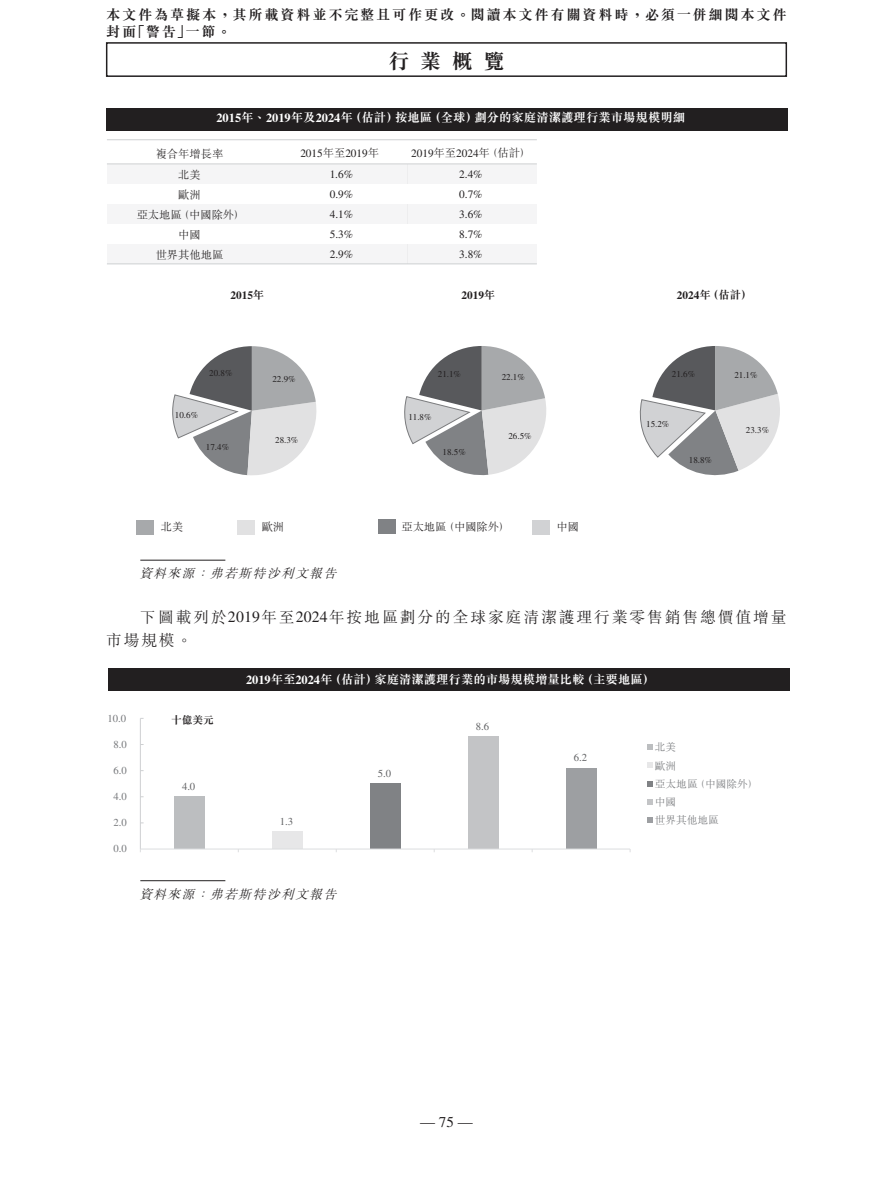
<style>
.page{position:relative;width:893px;height:1191px;background:#fff}
.page>*{position:absolute;margin:0;border:0;box-sizing:border-box;transform-origin:0 0}
.t1{font:700 21px "M Sung HK";color:#221f20}
.t2{font:300 15.75px/22.5px "M Sung HK";letter-spacing:.12em;color:#221f20}
.t3{font:15px "Times";color:#221f20}
.t4{font:700 14.25px/16.5px "M Sung HK";letter-spacing:.12em;color:#221f20}
.t5{font:italic 300 12.75px "M Sung HK";color:#221f20}
.t6{font:700 12.45px "M Sung HK";color:#fff}
.t7{font:11.25px "Times";color:#221f20}
.t8{font:300 11.25px/20px "M Sung HK";color:#221f20;text-align:center}
.t9{font:700 11.25px "Times";color:#221f20}
.t10{font:700 11.25px "M Sung HK";color:#221f20}
.t11{font:300 10.65px/18.3px "M Sung HK";letter-spacing:.005em;color:#76787b}
.t12{font:10.65px "Times";color:#76787b}
.t13{font:10.65px "Times";color:#636466}
.t14{font:700 10.65px "M Sung HK";color:#221f20}
.t15{font:9px "Times";color:#221f20}
.s1{font-family:"Times"}
.s2{font-family:"M Sung HK";font-weight:300}
.s3{font-family:"M Sung HK"}
.s4{font-family:"Times";font-weight:400}
</style>
<div class="page">
<div style="left:106px;top:42px;width:681px;height:35px;border:2px solid #221f20"></div>
<hr style="left:140px;top:560px;width:85px;height:1px;background:#221f20">
<hr style="left:140px;top:880px;width:85px;height:1px;background:#221f20">
<div style="left:107px;top:108px;width:681px;height:22px;background:#221f20"></div>
<svg style="left:172px;top:346px;width:145px;height:129px"></svg>
<svg style="left:404px;top:346px;width:142px;height:130px"></svg>
<svg style="left:639px;top:346px;width:141px;height:130px"></svg>
<div style="left:136px;top:520px;width:17px;height:14px;background:#a7a9ab"></div>
<div style="left:238px;top:520px;width:17px;height:14px;background:#e1e1e2"></div>
<div style="left:379px;top:519px;width:17px;height:14px;background:#808285"></div>
<div style="left:533px;top:520px;width:17px;height:14px;background:#d1d2d4"></div>
<div style="left:107px;top:164px;width:171px;height:20px;background:#f5f5f6"></div>
<div style="left:278px;top:164px;width:129px;height:20px;background:#f5f5f6"></div>
<div style="left:407px;top:164px;width:130px;height:20px;background:#f5f5f6"></div>
<div style="left:107px;top:204px;width:171px;height:20px;background:#f5f5f6"></div>
<div style="left:278px;top:204px;width:129px;height:20px;background:#f5f5f6"></div>
<div style="left:407px;top:204px;width:130px;height:20px;background:#f5f5f6"></div>
<div style="left:107px;top:244px;width:171px;height:20px;background:#f5f5f6"></div>
<div style="left:278px;top:244px;width:129px;height:20px;background:#f5f5f6"></div>
<div style="left:407px;top:244px;width:130px;height:20px;background:#f5f5f6"></div>
<hr style="left:107px;top:164px;width:430px;height:1px;background:#ced0d2">
<hr style="left:107px;top:139px;width:430px;height:1px;background:#ced0d2">
<hr style="left:107px;top:263px;width:430px;height:1px;background:#ced0d2">
<div style="left:108px;top:668px;width:681px;height:22px;background:#221f20"></div>
<hr style="left:140px;top:718px;width:1px;height:131px;background:#ced0d2">
<svg style="left:647px;top:744px;width:5px;height:5px"></svg>
<svg style="left:647px;top:762px;width:5px;height:6px"></svg>
<svg style="left:647px;top:781px;width:5px;height:5px"></svg>
<svg style="left:647px;top:799px;width:5px;height:5px"></svg>
<svg style="left:647px;top:817px;width:5px;height:6px"></svg>
<div style="left:174px;top:796px;width:31px;height:53px;background:#bcbec0"></div>
<div style="left:272px;top:832px;width:31px;height:17px;background:#e7e7e8"></div>
<div style="left:370px;top:783px;width:31px;height:66px;background:#808285"></div>
<div style="left:468px;top:736px;width:31px;height:113px;background:#c3c4c6"></div>
<div style="left:566px;top:768px;width:31px;height:81px;background:#9d9fa2"></div>
<hr style="left:140px;top:848px;width:490px;height:1px;background:#dcdddf">
<p class="t4" style="left:106px;top:6px;width:682px">本文件為草擬本，其所載資料並不完整且可作更改。閱讀本文件有關資料時，必須一併細閱本文件封面「警告」一節。</p>
<h1 class="t1" style="left:388px;top:47px;width:118px">行業概覽</h1>
<p class="t6" style="left:216px;top:109px;width:470px"><span class="s1">2015</span>年、<span class="s1">2019</span>年及<span class="s1">2024</span>年（估計）按地區（全球）劃分的家庭清潔護理行業市場規模明細</p>
<p class="t8" style="left:156px;top:143px;width:69px">複合年增長率</p>
<p class="t7" style="left:300px;top:147px;width:80px">2015<span class="s2">年至</span>2019<span class="s2">年</span></p>
<p class="t7" style="left:411px;top:147px;width:121px">2019<span class="s2">年至</span>2024<span class="s2">年（估計）</span></p>
<p class="t8" style="left:137px;top:164px;width:110px">北美<br>歐洲<br>亞太地區（中國除外）中國<br>世界其他地區</p>
<p class="t9" style="left:231px;top:288px;width:35px">2015<span class="s3">年</span></p>
<p class="t9" style="left:461px;top:288px;width:35px">2019<span class="s3">年</span></p>
<p class="t10" style="left:677px;top:287px;width:76px"><span class="s1">2024</span>年（估計）</p>
<p class="t7" style="left:330px;top:168px;width:25px">1.6%</p>
<p class="t7" style="left:459px;top:168px;width:25px">2.4%</p>
<p class="t7" style="left:330px;top:188px;width:25px">0.9%</p>
<p class="t7" style="left:459px;top:188px;width:25px">0.7%</p>
<p class="t7" style="left:330px;top:208px;width:25px">4.1%</p>
<p class="t7" style="left:459px;top:208px;width:25px">3.6%</p>
<p class="t7" style="left:330px;top:228px;width:25px">5.3%</p>
<p class="t7" style="left:459px;top:228px;width:25px">8.7%</p>
<p class="t7" style="left:330px;top:248px;width:25px">2.9%</p>
<p class="t7" style="left:459px;top:248px;width:25px">3.8%</p>
<p class="t15" style="left:209px;top:368px;width:25px">20.8%</p>
<p class="t15" style="left:175px;top:410px;width:25px">10.6%</p>
<p class="t15" style="left:206px;top:441px;width:25px">17.4%</p>
<p class="t15" style="left:272px;top:374px;width:25px">22.9%</p>
<p class="t15" style="left:275px;top:435px;width:25px">28.3%</p>
<p class="t15" style="left:672px;top:369px;width:25px">21.6%</p>
<p class="t15" style="left:438px;top:369px;width:25px">21.1%</p>
<p class="t15" style="left:734px;top:370px;width:25px">21.1%</p>
<p class="t15" style="left:502px;top:372px;width:25px">22.1%</p>
<p class="t15" style="left:408px;top:412px;width:25px">11.8%</p>
<p class="t15" style="left:443px;top:447px;width:25px">18.5%</p>
<p class="t15" style="left:508px;top:431px;width:25px">26.5%</p>
<p class="t15" style="left:646px;top:419px;width:25px">15.2%</p>
<p class="t15" style="left:689px;top:454px;width:25px">18.8%</p>
<p class="t15" style="left:746px;top:424px;width:25px">23.3%</p>
<p class="t8" style="left:161px;top:516px;width:24px">北美</p>
<p class="t8" style="left:262px;top:516px;width:24px">歐洲</p>
<p class="t8" style="left:401px;top:516px;width:110px">亞太地區（中國除外）</p>
<p class="t8" style="left:557px;top:516px;width:24px">中國</p>
<p class="t5" style="left:139px;top:564px;width:203px">資料來源：弗若斯特沙利文報告</p>
<p class="t2" style="left:106px;top:605px;width:682px;text-indent:34px">下圖載列於<span class="s4">2019</span>年至<span class="s4">2024</span>年按地區劃分的全球家庭清潔護理行業零售銷售總價值增量市場規模。</p>
<p class="t12" style="left:107px;top:712px;width:20px">10.0</p>
<p class="t12" style="left:113px;top:738px;width:15px">8.0</p>
<p class="t12" style="left:113px;top:764px;width:15px">6.0</p>
<p class="t12" style="left:113px;top:790px;width:15px">4.0</p>
<p class="t12" style="left:113px;top:816px;width:15px">2.0</p>
<p class="t12" style="left:113px;top:843px;width:15px">0.0</p>
<p class="t14" style="left:171px;top:712px;width:44px">十億美元</p>
<p class="t13" style="left:182px;top:780px;width:15px">4.0</p>
<p class="t6" style="left:246px;top:670px;width:410px"><span class="s1">2019</span>年至<span class="s1">2024</span>年（估計）家庭清潔護理行業的市場規模增量比較（主要地區）</p>
<p class="t13" style="left:280px;top:815px;width:15px">1.3</p>
<p class="t13" style="left:378px;top:767px;width:15px">5.0</p>
<p class="t13" style="left:476px;top:720px;width:15px">8.6</p>
<p class="t13" style="left:574px;top:751px;width:15px">6.2</p>
<p class="t11" style="left:655px;top:737px;width:105px">北美<br>歐洲<br>亞太地區（中國除外）中國<br>世界其他地區</p>
<p class="t5" style="left:139px;top:885px;width:203px">資料來源：弗若斯特沙利文報告</p>
<p class="t3" style="left:420px;top:1113px;width:54px">— 75 —</p>
</div>
